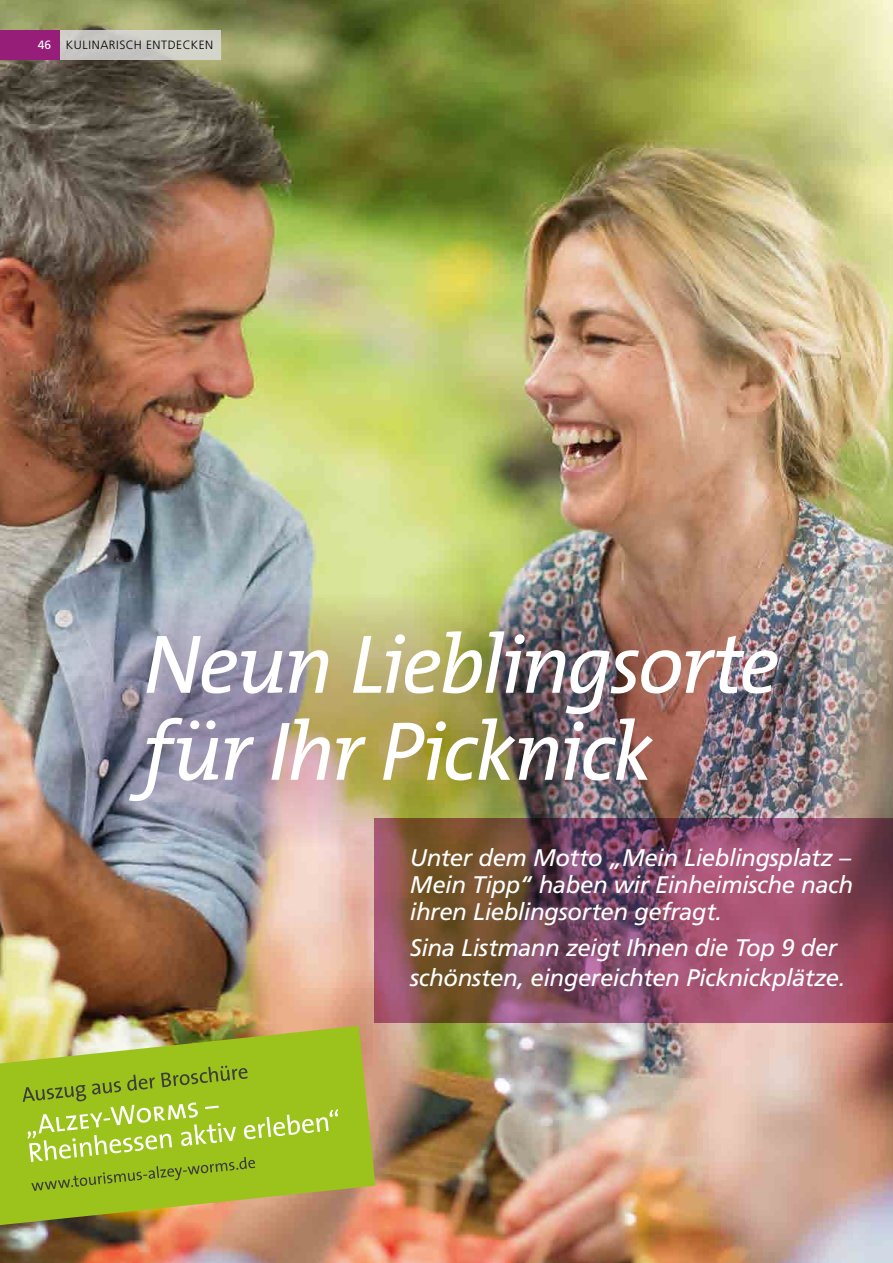
<style>
.page{position:relative;width:893px;height:1263px;background:#fff}
.page>*{position:absolute;margin:0;border:0;box-sizing:border-box;transform-origin:0 0}
.t1{font:italic 84px/87px "The Mix";letter-spacing:-.035em;color:#fff}
.t2{font:italic 24px/27px "Frutiger LT";letter-spacing:-.02em;color:#fff;text-align:justify}
.t3{font:300 12px "Frutiger LT";letter-spacing:.045em;color:#000}
.s1{font-weight:400;color:#fff}
</style>
<div class="page">
<img style="left:0;top:0;width:893px;height:1263px">
<img style="left:43px;top:593px;width:797px;height:255px">
<svg style="left:374px;top:818px;width:519px;height:204px;background:#874c5b"></svg>
<img style="left:0;top:1026px;width:375px;height:199px">
<svg style="left:23px;top:1065px;width:315px;height:126px;background:#9cc02b"></svg>
<div style="left:60px;top:30px;width:161px;height:30px;background:linear-gradient(to right,#c4c3c2,#d4d4ca)"></div>
<div style="left:0;top:30px;width:60px;height:30px;background:#961e79"></div>
<p class="t3" style="left:38px;top:38px;width:177px"><span class="s1">46</span> KULINARISCH ENTDECKEN</p>
<h1 class="t1" style="left:143px;top:618px;width:637px">Neun Lieblingsorte für Ihr Picknick</h1>
<p class="t2" style="left:410px;top:845px;width:445px">Unter dem Motto „Mein Lieblingsplatz – Mein Tipp“ haben wir Einheimische nach ihren Lieblingsorten gefragt.</p>
<p class="t2" style="left:410px;top:933px;width:437px;line-height:30px">Sina Listmann zeigt Ihnen die Top 9 der schönsten, eingereichten Picknickplätze.</p>
</div>
